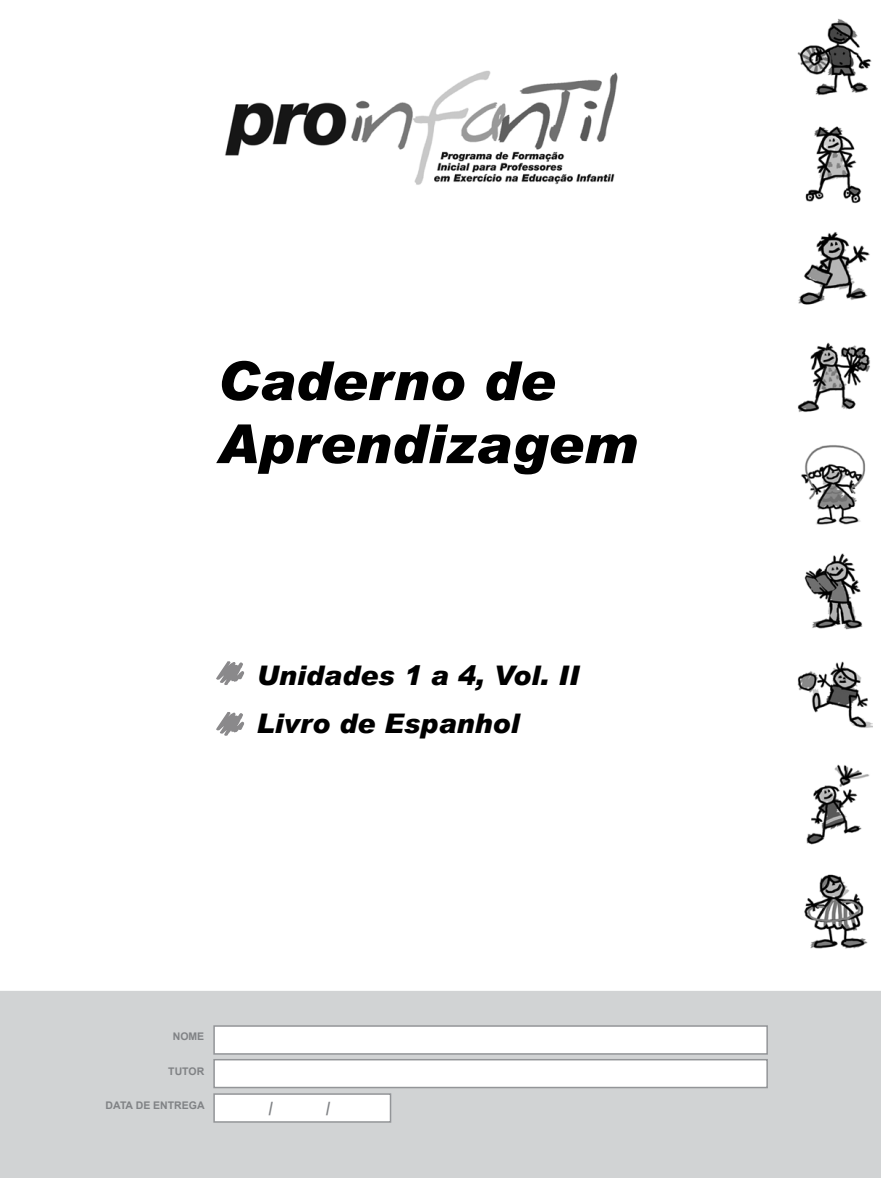
<style>
.page{position:relative;width:881px;height:1178px;background:#fff}
.page>*{position:absolute;margin:0;border:0;box-sizing:border-box;transform-origin:0 0}
.t1{font:italic 900 54px/63px "Arial";color:#000}
.t2{font:italic 900 27px/48px "Arial";color:#000}
.t3{font:700 18px "Arial Narrow";color:#808285}
.t4{font:700 10.5px "Arial";color:#808285}
</style>
<div class="page">
<div style="left:0;top:991px;width:880px;height:187px;background:#d1d3d4"></div>
<div style="left:213px;top:1025px;width:554px;height:30px;background:#fff;border:2px solid #939598"></div>
<div style="left:213px;top:1059px;width:554px;height:29px;background:#fff;border:2px solid #939598"></div>
<div style="left:213px;top:1093px;width:178px;height:30px;background:#fff;border:2px solid #939598"></div>
<img style="left:225px;top:70px;width:393px;height:115px">
<img style="left:801px;top:445px;width:65px;height:80px">
<img style="left:797px;top:18px;width:75px;height:78px">
<img style="left:806px;top:764px;width:64px;height:81px">
<img style="left:797px;top:661px;width:75px;height:67px">
<img style="left:797px;top:342px;width:73px;height:70px">
<img style="left:804px;top:874px;width:64px;height:75px">
<img style="left:804px;top:553px;width:59px;height:77px">
<img style="left:798px;top:232px;width:72px;height:73px">
<img style="left:805px;top:126px;width:57px;height:78px">
<svg style="left:216px;top:661px;width:28px;height:24px"></svg>
<svg style="left:216px;top:712px;width:28px;height:24px"></svg>
<h1 class="t1" style="left:217px;top:348px;width:422px">Caderno de<br>Aprendizagem</h1>
<p class="t2" style="left:256px;top:651px;width:324px">Unidades 1 a 4, Vol. II<br>Livro de Espanhol</p>
<p class="t4" style="left:173px;top:1030px;width:33px">NOME</p>
<p class="t4" style="left:168px;top:1064px;width:37px">TUTOR</p>
<p class="t4" style="left:106px;top:1098px;width:100px">DATA DE ENTREGA</p>
<p class="t3" style="left:268px;top:1095px;width:6px">/</p>
<p class="t3" style="left:326px;top:1095px;width:6px">/</p>
</div>
